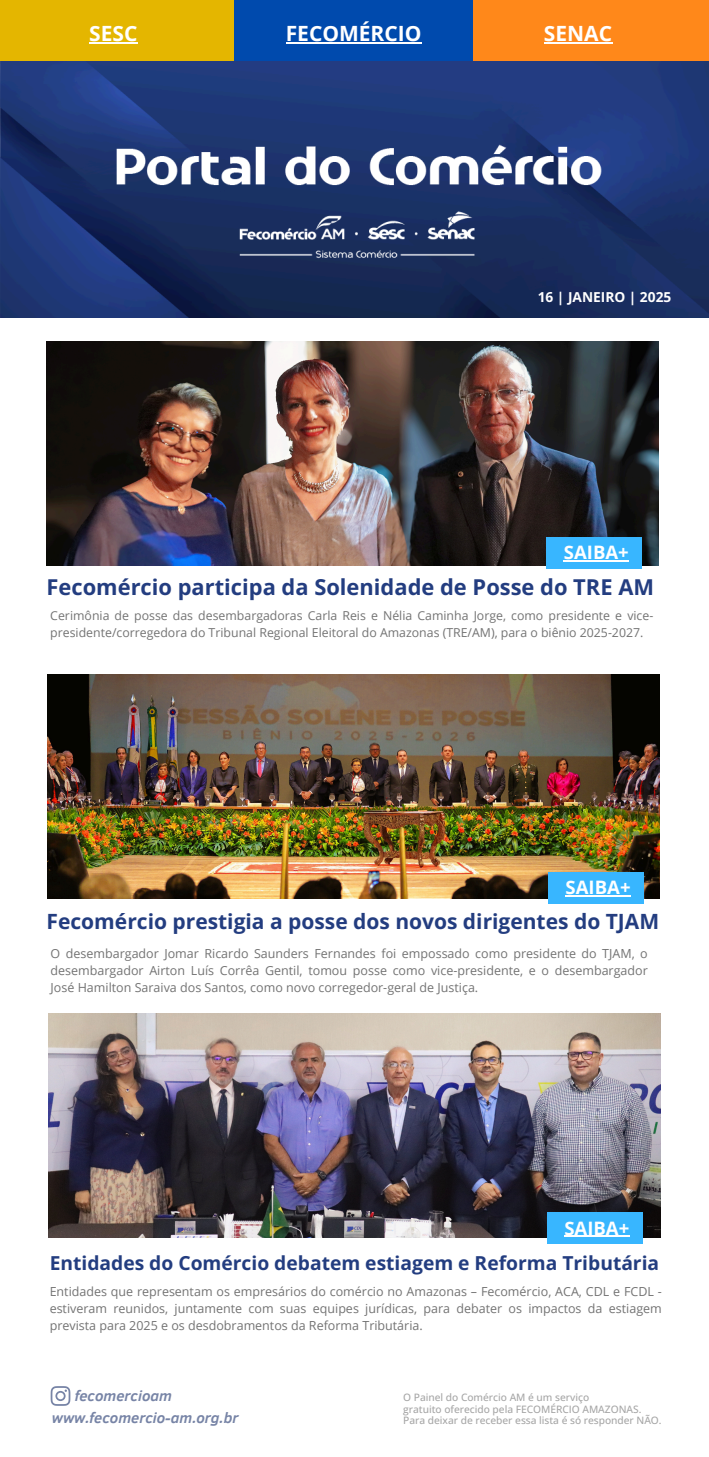
<style>
.page{position:relative;width:709px;height:1457px;background:#fff}
.page>*{position:absolute;margin:0;border:0;box-sizing:border-box;transform-origin:0 0}
.t1{font:700 21.88px "Open Sans";color:#233d80}
.t2{font:700 21px "Open Sans";color:#233d80}
.t3{font:700 21px "Open Sans";color:#fff}
.t4{font:700 19.25px "Open Sans";color:#233d80}
.t5{font:700 18.55px "Open Sans";color:#fff}
.t6{font:italic 700 14.88px "Clear Sans";color:#7784a6}
.t7{font:700 13.74px "Open Sans";color:#fff}
.t8{font:12.51px/17.1px "Open Sans";color:#737373;text-align:justify}
.t9{font:12.34px/16.8px "Open Sans";color:#737373}
.t10{font:500 10.24px "Open Sans";color:#a6a6a6}
</style>
<div class="page">
<div style="left:0;top:0;width:234px;height:64px;background:#e4b600"></div>
<div style="left:234px;top:0;width:239px;height:65px;background:#004aad"></div>
<div style="left:473px;top:0;width:236px;height:64px;background:#ff881a"></div>
<img style="left:47px;top:342px;width:611px;height:224px">
<img style="left:48px;top:674px;width:612px;height:224px">
<img style="left:49px;top:1013px;width:611px;height:224px">
<div style="left:546px;top:537px;width:96px;height:31px;background:#38b6ff"></div>
<div style="left:548px;top:872px;width:96px;height:31px;background:#38b6ff"></div>
<div style="left:547px;top:1213px;width:95px;height:31px;background:#38b6ff"></div>
<svg style="left:51px;top:1386px;width:19px;height:20px"></svg>
<img style="left:0;top:62px;width:709px;height:255px">
<hr style="left:89px;top:42px;width:49px;height:2px;background:#fff">
<hr style="left:286px;top:42px;width:135px;height:2px;background:#fff">
<hr style="left:544px;top:42px;width:68px;height:2px;background:#fff">
<hr style="left:564px;top:560px;width:65px;height:2px;background:#fff">
<hr style="left:565px;top:895px;width:65px;height:2px;background:#fff">
<hr style="left:564px;top:1236px;width:65px;height:1px;background:#fff">
<h5 class="t3" style="left:89px;top:18px;width:50px">SESC</h5>
<p class="t3" style="left:286px;top:18px;width:137px">FECOMÉRCIO</p>
<h3 class="t3" style="left:544px;top:18px;width:70px">SENAC</h3>
<p class="t7" style="left:538px;top:287px;width:135px">16 | JANEIRO | 2025</p>
<h2 class="t5" style="left:564px;top:539px;width:66px">SAIBA+</h2>
<p class="t1" style="left:47px;top:572px;width:609px">Fecomércio participa da Solenidade de Posse do TRE AM</p>
<h3 class="t9" style="left:50px;top:607px;width:604px">Cerimônia de posse das desembargadoras Carla Reis e Nélia Caminha Jorge, como presidente e vice&shy;presidente/corregedora do Tribunal Regional Eleitoral do Amazonas (TRE/AM), para o biênio 2025-2027.</h3>
<p class="t5" style="left:565px;top:874px;width:66px">SAIBA+</p>
<h3 class="t2" style="left:47px;top:907px;width:614px">Fecomércio prestigia a posse dos novos dirigentes do TJAM</h3>
<h2 class="t8" style="left:51px;top:944px;width:599px">O desembargador Jomar Ricardo Saunders Fernandes foi empossado como presidente do TJAM, o desembargador Airton Luís Corrêa Gentil, tomou posse como vice-presidente, e o desembargador José Hamilton Saraiva dos Santos, como novo corregedor-geral de Justiça.</h2>
<p class="t5" style="left:564px;top:1215px;width:66px">SAIBA+</p>
<h4 class="t4" style="left:50px;top:1249px;width:611px">Entidades do Comércio debatem estiagem e Reforma Tributária</h4>
<p class="t8" style="left:50px;top:1283px;width:613px">Entidades que representam os empresários do comércio no Amazonas – Fecomércio, ACA, CDL e FCDL - estiveram reunidos, juntamente com suas equipes jurídicas, para debater os impactos da estiagem prevista para 2025 e os desdobramentos da Reforma Tributária.</p>
<p class="t6" style="left:75px;top:1385px;width:99px">fecomercioam</p>
<p class="t10" style="left:403px;top:1390px;width:187px">O Painel do Comércio AM é um serviço</p>
<p class="t10" style="left:403px;top:1402px;width:240px">gratuito oferecido pela FECOMÉRCIO AMAZONAS.</p>
<h6 class="t6" style="left:52px;top:1406px;width:188px">www.fecomercio-am.org.br</h6>
<h6 class="t10" style="left:403px;top:1413px;width:260px">Para deixar de receber essa lista é só responder NÃO.</h6>
</div>
